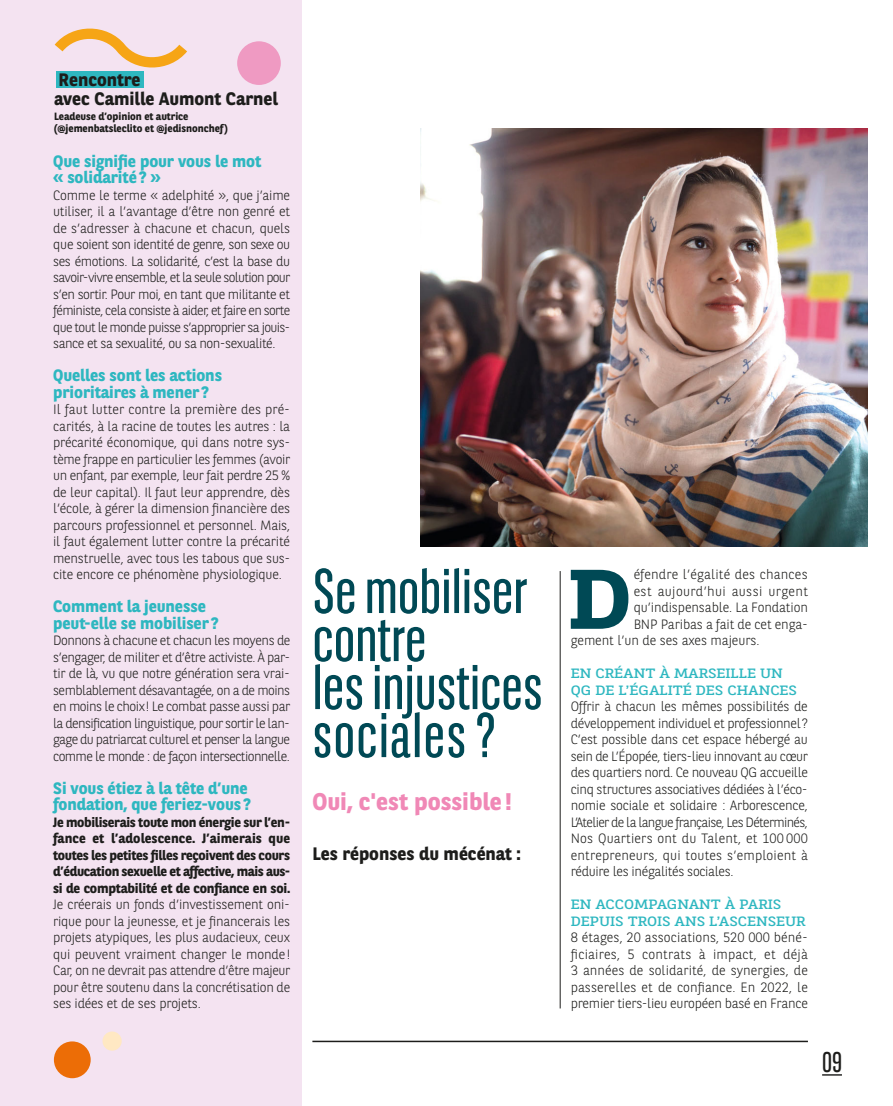
<style>
.page{position:relative;width:893px;height:1106px;background:#fff}
.page>*{position:absolute;margin:0;border:0;box-sizing:border-box;transform-origin:0 0}
.t1{font:700 84.15px "BNPP Slab Serif Expanded";color:#004955}
.t2{font:63px/48px "BNPP Sans Condensed";letter-spacing:-.005em;color:#004955}
.t3{font:28.5px "BNPP Sans Condensed";color:#1d1d1b}
.t4{font:700 24px "BNPP Sans";color:#f088b6}
.t5{font:700 18px/19.5px "BNPP Sans";color:#1d1d1b}
.t6{font:700 16.5px/16.5px "BNPP Sans";letter-spacing:-.005em;color:#2eb7c0}
.t7{font:300 13.5px/16.5px "BNPP Sans";letter-spacing:-.015em;color:#1d1d1b;text-align:justify}
.t8{font:700 13.5px/16.5px "BNPP Sans";letter-spacing:-.015em;color:#1d1d1b;text-align:justify}
.t9{font:13.5px/16.5px "BNPP Slab Serif Expanded";letter-spacing:-.005em;color:#2eb7c0}
.t10{font:300 13.5px "BNPP Sans";letter-spacing:.015em;color:#1d1d1b}
.t11{font:300 13.5px "BNPP Sans";letter-spacing:.025em;color:#1d1d1b}
.t12{font:700 10.5px/12px "BNPP Sans";letter-spacing:-.005em;color:#1d1d1b}
</style>
<div class="page">
<div style="left:0;top:0;width:302px;height:1106px;background:#f4e3f1"></div>
<div style="left:54px;top:1041px;width:37px;height:37px;background:#ec6d06;border-radius:50%"></div>
<div style="left:103px;top:1031px;width:19px;height:19px;background:#ffe8c3;border-radius:50%"></div>
<div style="left:237px;top:41px;width:44px;height:44px;background:#ef9ac2;border-radius:50%"></div>
<svg style="left:54px;top:29px;width:133px;height:39px"></svg>
<hr style="left:312px;top:1040px;width:496px;height:2px;background:#1d1d1b">
<img style="left:420px;top:128px;width:447px;height:418px">
<div style="left:56px;top:71px;width:88px;height:16px;background:#2eb7c0"></div>
<hr style="left:560px;top:571px;width:1px;height:437px;background:#1d1d1b">
<svg style="left:822px;top:1074px;width:20px;height:1px"></svg>
<h3 class="t5" style="left:54px;top:72px;width:225px">Rencontre<br>avec Camille Aumont Carnel</h3>
<p class="t12" style="left:54px;top:111px;width:175px">Leadeuse d’opinion et autrice (@jemenbatsleclito et @jedisnonchef)</p>
<p class="t6" style="left:53px;top:154px;width:210px">Que signifie pour vous le mot « solidarité ? »</p>
<p class="t7" style="left:53px;top:188px;width:239px">Comme le terme « adelphité », que j’aime utiliser, il a l’avantage d’être non genré et de s’adresser à chacune et chacun, quels que soient son identité de genre, son sexe ou ses émotions. La solidarité, c’est la base du savoir-vivre ensemble, et la seule solution pour s’en sortir. Pour moi, en tant que militante et féministe, cela consiste à aider, et faire en sorte que tout le monde puisse s’approprier sa jouis&shy;sance et sa sexualité, ou sa non-sexualité.</p>
<p class="t6" style="left:53px;top:369px;width:170px">Quelles sont les actions prioritaires à mener ?</p>
<p class="t7" style="left:53px;top:402px;width:239px">Il faut lutter contre la première des pré&shy;carités, à la racine de toutes les autres : la précarité économique, qui dans notre sys&shy;tème frappe en particulier les femmes (avoir un enfant, par exemple, leur fait perdre 25 % de leur capital). Il faut leur apprendre, dès l’école, à gérer la dimension financière des parcours professionnel et personnel. Mais, il faut également lutter contre la précarité menstruelle, avec tous les tabous que sus&shy;cite encore ce phénomène physiologique.</p>
<p class="t6" style="left:53px;top:600px;width:167px">Comment la jeunesse peut-elle se mobiliser ?</p>
<p class="t7" style="left:53px;top:633px;width:239px">Donnons à chacune et chacun les moyens de s’engager, de militer et d’être activiste. À par&shy;tir de là, vu que notre génération sera vrai&shy;semblablement désavantagée, on a de moins en moins le choix ! Le combat passe aussi par la densification linguistique, pour sortir le lan&shy;gage du patriarcat culturel et penser la langue comme le monde : de façon intersectionnelle.</p>
<p class="t6" style="left:53px;top:781px;width:199px">Si vous étiez à la tête d’une fondation, que feriez-vous ?</p>
<p class="t8" style="left:53px;top:815px;width:239px">Je mobiliserais toute mon énergie sur l’en&shy;fance et l’adolescence. J’aimerais que toutes les petites filles reçoivent des cours d’éducation sexuelle et affective, mais aus&shy;si de comptabilité et de confiance en soi.</p>
<p class="t7" style="left:53px;top:897px;width:239px">Je créerais un fonds d’investissement oni&shy;rique pour la jeunesse, et je financerais les projets atypiques, les plus audacieux, ceux qui peuvent vraiment changer le monde !<br>Car, on ne devrait pas attendre d’être majeur pour être soutenu dans la concrétisation de ses idées et de ses projets.</p>
<h2 class="t2" style="left:312px;top:571px;width:232px">Se mobiliser contre<br>les injustices sociales ?</h2>
<h3 class="t4" style="left:312px;top:793px;width:201px">Oui, c'est possible !</h3>
<h3 class="t5" style="left:312px;top:845px;width:210px">Les réponses du mécénat :</h3>
<h1 class="t1" style="left:568px;top:568px;width:65px">D</h1>
<p class="t10" style="left:634px;top:569px;width:176px">éfendre l’égalité des chances</p>
<p class="t11" style="left:634px;top:585px;width:176px">est aujourd’hui aussi urgent</p>
<p class="t7" style="left:634px;top:600px;width:176px">qu’indispensable. La Fondation</p>
<p class="t7" style="left:634px;top:617px;width:176px">BNP Paribas a fait de cet enga-</p>
<p class="t7" style="left:571px;top:633px;width:190px">gement l’un de ses axes majeurs.</p>
<p class="t9" style="left:571px;top:666px;width:228px">EN CRÉANT À MARSEILLE UN<br>QG DE L’ÉGALITÉ DES CHANCES</p>
<p class="t7" style="left:571px;top:699px;width:239px">Offrir à chacun les mêmes possibilités de développement individuel et professionnel ?<br>C’est possible dans cet espace hébergé au sein de L’Épopée, tiers-lieu innovant au cœur des quartiers nord. Ce nouveau QG accueille cinq structures associatives dédiées à l’éco&shy;nomie sociale et solidaire : Arborescence, L’Atelier de la langue française, Les Déterminés, Nos Quartiers ont du Talent, et 100 000 entrepreneurs, qui toutes s’emploient à réduire les inégalités sociales.</p>
<p class="t9" style="left:571px;top:897px;width:237px">EN ACCOMPAGNANT À PARIS<br>DEPUIS TROIS ANS L’ASCENSEUR</p>
<p class="t7" style="left:571px;top:930px;width:239px">8 étages, 20 associations, 520 000 béné&shy;ficiaires, 5 contrats à impact, et déjà 3 années de solidarité, de synergies, de passerelles et de confiance. En 2022, le premier tiers-lieu européen basé en France</p>
<h3 class="t3" style="left:822px;top:1051px;width:21px">09</h3>
</div>
